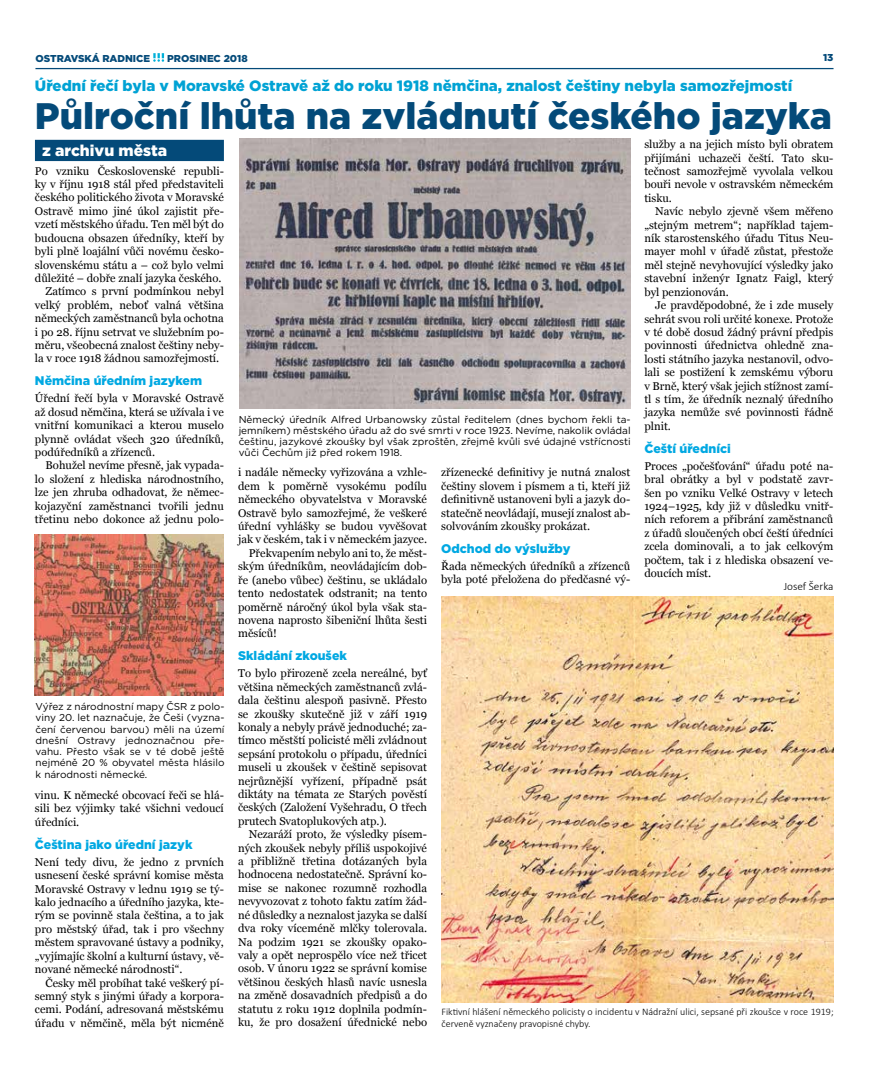
<style>
.page{position:relative;width:869px;height:1081px;background:#fff}
.page>*{position:absolute;margin:0;border:0;box-sizing:border-box;transform-origin:0 0}
.t1{font:900 36.88px "Gotham";color:#044a79}
.t2{font:900 15.62px "Gotham";color:#fff}
.t3{font:900 15px "Gotham";color:#00a2d4}
.t4{font:900 12.5px "Gotham";color:#00a8e2}
.t5{font:11.25px/13.4px "Georgia";color:#000;text-align:justify}
.t6{font:300 11.25px "Calibri";color:#000}
.t7{font:10px/11.2px "Gotham";color:#000;text-align:justify}
.t8{font:300 10px/11.2px "Calibri";color:#000}
.t9{font:900 10px "Gotham";color:#044a79}
</style>
<div class="page">
<hr style="left:35px;top:68px;width:798px;height:1px;background:#044a79">
<svg style="left:153px;top:53px;width:11px;height:9px"></svg>
<img style="left:239px;top:139px;width:391px;height:270px">
<img style="left:441px;top:596px;width:392px;height:406px">
<div style="left:35px;top:140px;width:189px;height:21px;background:#044a79"></div>
<img style="left:35px;top:534px;width:189px;height:161px">
<p class="t9" style="left:35px;top:51px;width:116px">OSTRAVSKÁ RADNICE</p>
<p class="t9" style="left:167px;top:51px;width:82px">PROSINEC 2018</p>
<p class="t9" style="left:822px;top:51px;width:12px">13</p>
<h3 class="t3" style="left:35px;top:75px;width:758px">Úřední řečí byla v Moravské Ostravě až do roku 1918 němčina, znalost češtiny nebyla samozřejmostí</h3>
<h1 class="t1" style="left:35px;top:91px;width:798px">Půlroční lhůta na zvládnutí českého jazyka</h1>
<h2 class="t2" style="left:42px;top:139px;width:127px">z archivu města</h2>
<p class="t5" style="left:35px;top:164px;width:190px">Po vzniku Československé republi-</p>
<p class="t5" style="left:35px;top:178px;width:190px">ky v říjnu 1918 stál před představiteli</p>
<p class="t5" style="left:35px;top:191px;width:190px">českého politického života v Moravské</p>
<p class="t5" style="left:35px;top:205px;width:190px">Ostravě mimo jiné úkol zajistit pře-</p>
<p class="t5" style="left:35px;top:218px;width:190px">vzetí městského úřadu. Ten měl být do</p>
<p class="t5" style="left:35px;top:231px;width:190px">budoucna obsazen úředníky, kteří by</p>
<p class="t5" style="left:35px;top:245px;width:190px">byli plně loajální vůči novému česko-</p>
<p class="t5" style="left:35px;top:258px;width:190px">slovenskému státu a – což bylo velmi</p>
<p class="t5" style="left:35px;top:272px;width:188px">důležité – dobře znalí jazyka českého.</p>
<p class="t5" style="left:46px;top:285px;width:180px">Zatímco s první podmínkou nebyl</p>
<p class="t5" style="left:35px;top:298px;width:190px">velký problém, neboť valná většina</p>
<p class="t5" style="left:35px;top:312px;width:190px">německých zaměstnanců byla ochotna</p>
<p class="t5" style="left:35px;top:325px;width:190px">i po 28. říjnu setrvat ve služebním po-</p>
<p class="t5" style="left:35px;top:339px;width:190px">měru, všeobecná znalost češtiny neby-</p>
<p class="t5" style="left:35px;top:352px;width:186px">la v roce 1918 žádnou samozřejmostí.</p>
<p class="t4" style="left:35px;top:372px;width:169px">Němčina úředním jazykem</p>
<p class="t5" style="left:35px;top:392px;width:190px">Úřední řečí byla v Moravské Ostravě až dosud němčina, která se užívala i ve vnitřní komunikaci a kterou muselo plynně ovládat všech 320 úředníků, podúředníků a zřízenců.</p>
<p class="t5" style="left:35px;top:459px;width:190px;text-indent:11px">Bohužel nevíme přesně, jak vypada&shy;lo složení z hlediska národnostního, lze jen zhruba odhadovat, že němec&shy;kojazyční zaměstnanci tvořili jednu třetinu nebo dokonce až jednu polo-</p>
<p class="t5" style="left:644px;top:138px;width:190px">služby a na jejich místo byli obratem přijímáni uchazeči čeští. Tato sku&shy;tečnost samozřejmě vyvolala velkou bouři nevole v ostravském německém tisku.</p>
<p class="t5" style="left:644px;top:205px;width:190px;text-indent:11px">Navíc nebylo zjevně všem měřeno „stejným metrem“; například tajem&shy;ník starostenského úřadu Titus Neu&shy;mayer mohl v úřadě zůstat, přestože měl stejně nevyhovující výsledky jako stavební inženýr Ignatz Faigl, který byl penzionován.</p>
<p class="t5" style="left:644px;top:299px;width:190px;text-indent:11px">Je pravděpodobné, že i zde musely sehrát svou roli určité konexe. Protože v té době dosud žádný právní předpis povinnosti úřednictva ohledně zna&shy;losti státního jazyka nestanovil, odvo&shy;lali se postižení k zemskému výboru v Brně, který však jejich stížnost zamí&shy;tl s tím, že úředník neznalý úředního jazyka nemůže své povinnosti řádně plnit.</p>
<p class="t4" style="left:644px;top:439px;width:88px">Čeští úředníci</p>
<p class="t5" style="left:644px;top:459px;width:190px">Proces „počešťování“ úřadu poté na&shy;bral obrátky a byl v podstatě zavr&shy;šen po vzniku Velké Ostravy v letech 1924–1925, kdy již v důsledku vnitř&shy;ních reforem a přibrání zaměstnanců z úřadů sloučených obcí čeští úředníci zcela dominovali, a to jak celkovým počtem, tak i z hlediska obsazení ve&shy;doucích míst.</p>
<p class="t6" style="left:783px;top:580px;width:51px">Josef Šerka</p>
<p class="t7" style="left:238px;top:413px;width:393px">Německý úředník Alfred Urbanowsky zůstal ředitelem (dnes bychom řekli ta&shy;jemníkem) městského úřadu až do své smrti v roce 1923. Nevíme, nakolik ovládal češtinu, jazykové zkoušky byl však zproštěn, zřejmě kvůli své údajné vstřícnosti vůči Čechům již před rokem 1918.</p>
<p class="t5" style="left:238px;top:466px;width:190px">i nadále německy vyřizována a vzhle-</p>
<p class="t5" style="left:238px;top:479px;width:190px">dem k poměrně vysokému podílu</p>
<p class="t5" style="left:238px;top:493px;width:190px">německého obyvatelstva v Moravské</p>
<p class="t5" style="left:238px;top:506px;width:190px">Ostravě bylo samozřejmé, že veškeré</p>
<p class="t5" style="left:238px;top:520px;width:190px">úřední vyhlášky se budou vyvěšovat</p>
<p class="t5" style="left:238px;top:533px;width:190px">jak v českém, tak i v německém jazyce.</p>
<p class="t5" style="left:248px;top:546px;width:180px">Překvapením nebylo ani to, že měst-</p>
<p class="t5" style="left:238px;top:560px;width:190px">ským úředníkům, neovládajícím dob-</p>
<p class="t5" style="left:238px;top:573px;width:190px">ře (anebo vůbec) češtinu, se ukládalo</p>
<p class="t5" style="left:238px;top:587px;width:190px">tento nedostatek odstranit; na tento</p>
<p class="t5" style="left:238px;top:600px;width:190px">poměrně náročný úkol byla však sta-</p>
<p class="t5" style="left:238px;top:613px;width:190px">novena naprosto šibeniční lhůta šesti</p>
<p class="t5" style="left:238px;top:627px;width:40px">měsíců!</p>
<p class="t4" style="left:238px;top:647px;width:110px">Skládání zkoušek</p>
<p class="t5" style="left:238px;top:667px;width:190px">To bylo přirozeně zcela nereálné, byť většina německých zaměstnanců zvlá&shy;dala češtinu alespoň pasivně. Přesto se zkoušky skutečně již v září 1919 konaly a nebyly právě jednoduché; za&shy;tímco městští policisté měli zvládnout sepsání protokolu o případu, úředníci museli u zkoušek v češtině sepisovat nejrůznější vyřízení, případně psát diktáty na témata ze Starých pověstí českých (Založení Vyšehradu, O třech prutech Svatoplukových atp.).</p>
<p class="t5" style="left:238px;top:828px;width:190px;text-indent:11px">Nezaráží proto, že výsledky písem&shy;ných zkoušek nebyly příliš uspokojivé a přibližně třetina dotázaných byla hodnocena nedostatečně. Správní ko&shy;mise se nakonec rozumně rozhodla nevyvozovat z tohoto faktu zatím žád&shy;né důsledky a neznalost jazyka se další dva roky víceméně mlčky tolerovala.<br>Na podzim 1921 se zkoušky opako&shy;valy a opět neprospělo více než třicet osob. V únoru 1922 se správní komise většinou českých hlasů navíc usnesla na změně dosavadních předpisů a do statutu z roku 1912 doplnila podmín&shy;ku, že pro dosažení úřednické nebo</p>
<p class="t5" style="left:441px;top:466px;width:190px">zřízenecké definitivy je nutná znalost češtiny slovem i písmem a ti, kteří již definitivně ustanoveni byli a jazyk do&shy;statečně neovládají, musejí znalost ab&shy;solvováním zkoušky prokázat.</p>
<p class="t4" style="left:441px;top:540px;width:131px">Odchod do výslužby</p>
<p class="t5" style="left:441px;top:560px;width:190px">Řada německých úředníků a zřízenců byla poté přeložena do předčasné vý-</p>
<p class="t7" style="left:36px;top:701px;width:190px">Výřez z národnostní mapy ČSR z polo&shy;viny 20. let naznačuje, že Češi (vyzna&shy;čení červenou barvou) měli na území dnešní Ostravy jednoznačnou pře&shy;vahu. Přesto však se v té době ještě nejméně 20 % obyvatel města hlásilo k národnosti německé.</p>
<p class="t5" style="left:35px;top:789px;width:190px">vinu. K německé obcovací řeči se hlá&shy;sili bez výjimky také všichni vedoucí úředníci.</p>
<p class="t4" style="left:35px;top:835px;width:159px">Čeština jako úřední jazyk</p>
<p class="t5" style="left:35px;top:855px;width:190px">Není tedy divu, že jedno z prvních usnesení české správní komise města Moravské Ostravy v lednu 1919 se tý&shy;kalo jednacího a úředního jazyka, kte&shy;rým se povinně stala čeština, a to jak pro městský úřad, tak i pro všechny městem spravované ústavy a podniky, „vyjímajíc školní a kulturní ústavy, vě&shy;nované německé národnosti“.</p>
<p class="t5" style="left:35px;top:976px;width:190px;text-indent:11px">Česky měl probíhat také veškerý pí&shy;semný styk s jinými úřady a korpora&shy;cemi. Podání, adresovaná městskému úřadu v němčině, měla být nicméně</p>
<p class="t8" style="left:441px;top:1006px;width:393px">Fiktivní hlášení německého policisty o incidentu v Nádražní ulici, sepsané při zkoušce v roce 1919; červeně vyznačeny pravopisné chyby.</p>
</div>
